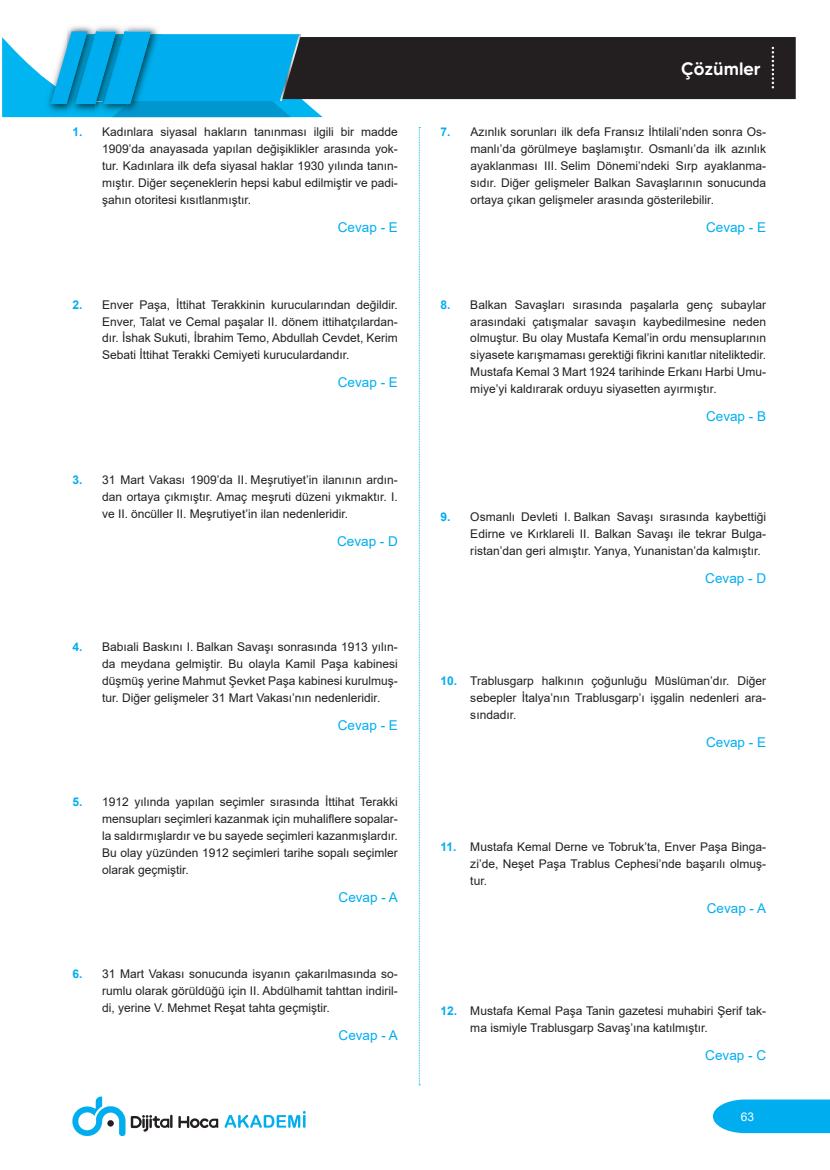
<style>
.page{position:relative;width:830px;height:1170px;background:#fff}
.page>*{position:absolute;margin:0;border:0;box-sizing:border-box;transform-origin:0 0}
.t1{font:500 18px "MADE Tommy Soft";color:#fff}
.CEVAP{font:13.5px "Arial";color:#00aeef}
.t2{font:12px/17px "Arial";color:#231f20;text-align:justify}
.t3{font:12px "Arial";color:#fff}
.s1{font-weight:700;color:#00aeef}
</style>
<div class="page">
<svg style="left:713px;top:1099px;width:116px;height:33px;background:#11b3f0"></svg>
<svg style="left:72px;top:1096px;width:53px;height:39px"></svg>
<svg style="left:107px;top:1119px;width:7px;height:7px"></svg>
<svg style="left:224px;top:1111px;width:81px;height:16px"></svg>
<svg style="left:178px;top:1116px;width:40px;height:12px"></svg>
<svg style="left:131px;top:1114px;width:41px;height:17px"></svg>
<svg style="left:418px;top:127px;width:2px;height:958px"></svg>
<div style="left:322px;top:37px;width:473px;height:62px;background:#231f20"></div>
<svg style="left:2px;top:26px;width:320px;height:91px;background:#2babda"></svg>
<svg style="left:771px;top:47px;width:2px;height:41px"></svg>
<p class="t2" style="left:102px;top:124px;width:297px;text-indent:-30px"><span class="s1">1.</span> Kadınlara siyasal hakların tanınması ilgili bir madde 1909’da anayasada yapılan değişiklikler arasında yok&shy;tur. Kadınlara ilk defa siyasal haklar 1930 yılında tanın&shy;mıştır. Diğer seçeneklerin hepsi kabul edilmiştir ve padi&shy;şahın otoritesi kısıtlanmıştır.</p>
<p class="CEVAP" style="left:338px;top:218px;width:62px">Cevap - E</p>
<p class="t2" style="left:102px;top:296px;width:297px;text-indent:-30px"><span class="s1">2.</span> Enver Paşa, İttihat Terakkinin kurucularından değildir.<br>Enver, Talat ve Cemal paşalar II. dönem ittihatçılardan&shy;dır. İshak Sukuti, İbrahim Temo, Abdullah Cevdet, Kerim Sebati İttihat Terakki Cemiyeti kuruculardandır.</p>
<p class="CEVAP" style="left:338px;top:373px;width:62px">Cevap - E</p>
<p class="t2" style="left:102px;top:471px;width:297px;text-indent:-30px"><span class="s1">3.</span> 31 Mart Vakası 1909’da II. Meşrutiyet’in ilanının ardın&shy;dan ortaya çıkmıştır. Amaç meşruti düzeni yıkmaktır. I. ve II. öncüller II. Meşrutiyet’in ilan nedenleridir.</p>
<p class="CEVAP" style="left:337px;top:532px;width:62px">Cevap - D</p>
<p class="t2" style="left:102px;top:638px;width:297px;text-indent:-30px"><span class="s1">4.</span> Babıali Baskını I. Balkan Savaşı sonrasında 1913 yılın&shy;da meydana gelmiştir. Bu olayla Kamil Paşa kabinesi düşmüş yerine Mahmut Şevket Paşa kabinesi kurulmuş&shy;tur. Diğer gelişmeler 31 Mart Vakası’nın nedenleridir.</p>
<p class="CEVAP" style="left:338px;top:715px;width:62px">Cevap - E</p>
<p class="t2" style="left:102px;top:793px;width:297px;text-indent:-30px"><span class="s1">5.</span> 1912 yılında yapılan seçimler sırasında İttihat Terakki mensupları seçimleri kazanmak için muhaliflere sopalar&shy;la saldırmışlardır ve bu sayede seçimleri kazanmışlardır.<br>Bu olay yüzünden 1912 seçimleri tarihe sopalı seçimler olarak geçmiştir.</p>
<p class="CEVAP" style="left:338px;top:887px;width:61px">Cevap - A</p>
<p class="t2" style="left:102px;top:965px;width:297px;text-indent:-30px"><span class="s1">6.</span> 31 Mart Vakası sonucunda isyanın çakarılmasında so&shy;rumlu olarak görüldüğü için II. Abdülhamit tahttan indiril&shy;di, yerine V. Mehmet Reşat tahta geçmiştir.</p>
<p class="CEVAP" style="left:338px;top:1025px;width:61px">Cevap - A</p>
<h1 class="t1" style="left:680px;top:57px;width:81px">Çözümler</h1>
<p class="t2" style="left:470px;top:124px;width:297px;text-indent:-30px"><span class="s1">7.</span> Azınlık sorunları ilk defa Fransız İhtilali’nden sonra Os&shy;manlı’da görülmeye başlamıştır. Osmanlı’da ilk azınlık ayaklanması III. Selim Dönemi’ndeki Sırp ayaklanma&shy;sıdır. Diğer gelişmeler Balkan Savaşlarının sonucunda ortaya çıkan gelişmeler arasında gösterilebilir.</p>
<p class="CEVAP" style="left:705px;top:218px;width:62px">Cevap - E</p>
<p class="t2" style="left:470px;top:296px;width:297px;text-indent:-30px"><span class="s1">8.</span> Balkan Savaşları sırasında paşalarla genç subaylar arasındaki çatışmalar savaşın kaybedilmesine neden olmuştur. Bu olay Mustafa Kemal’in ordu mensuplarının siyasete karışmaması gerektiği fikrini kanıtlar niteliktedir.<br>Mustafa Kemal 3 Mart 1924 tarihinde Erkanı Harbi Umu&shy;miye’yi kaldırarak orduyu siyasetten ayırmıştır.</p>
<p class="CEVAP" style="left:705px;top:407px;width:62px">Cevap - B</p>
<p class="t2" style="left:470px;top:508px;width:297px;text-indent:-30px"><span class="s1">9.</span> Osmanlı Devleti I. Balkan Savaşı sırasında kaybettiği Edirne ve Kırklareli II. Balkan Savaşı ile tekrar Bulga&shy;ristan’dan geri almıştır. Yanya, Yunanistan’da kalmıştır.</p>
<p class="CEVAP" style="left:705px;top:568px;width:62px">Cevap - D</p>
<p class="t2" style="left:470px;top:671px;width:297px;text-indent:-30px"><span class="s1">10.</span> Trablusgarp halkının çoğunluğu Müslüman’dır. Diğer sebepler İtalya’nın Trablusgarp’ı işgalin nedenleri ara&shy;sındadır.</p>
<p class="CEVAP" style="left:705px;top:732px;width:62px">Cevap - E</p>
<p class="t2" style="left:470px;top:838px;width:297px;text-indent:-30px"><span class="s1">11.</span> Mustafa Kemal Derne ve Tobruk’ta, Enver Paşa Binga&shy;zi’de, Neşet Paşa Trablus Cephesi’nde başarılı olmuş&shy;tur.</p>
<p class="CEVAP" style="left:706px;top:898px;width:61px">Cevap - A</p>
<p class="t2" style="left:470px;top:1001px;width:297px;text-indent:-30px"><span class="s1">12.</span> Mustafa Kemal Paşa Tanin gazetesi muhabiri Şerif tak&shy;ma ismiyle Trablusgarp Savaş’ına katılmıştır.</p>
<p class="CEVAP" style="left:705px;top:1045px;width:62px">Cevap - C</p>
<p class="t3" style="left:740px;top:1108px;width:15px">63</p>
</div>
